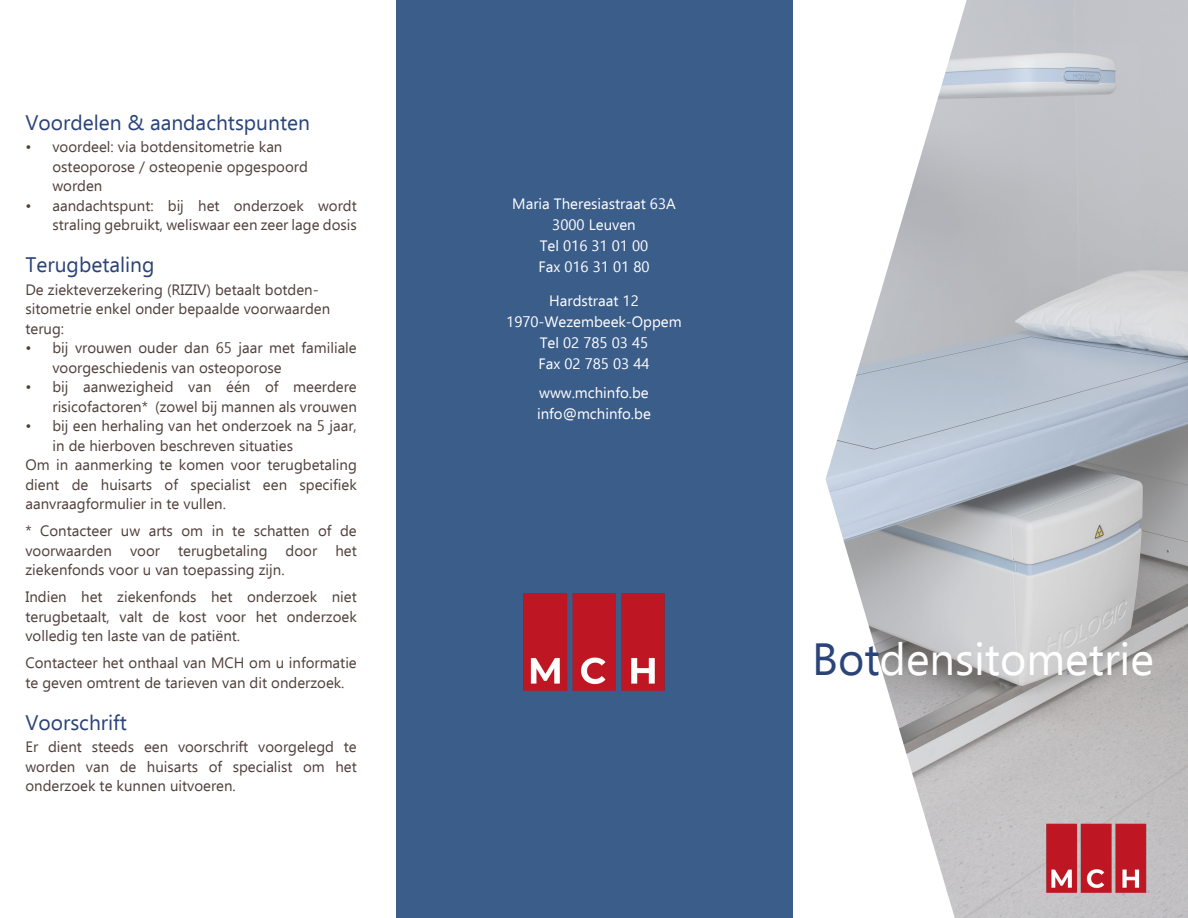
<style>
.page{position:relative;width:1188px;height:918px;background:#fff}
.page>*{position:absolute;margin:0;border:0;box-sizing:border-box;transform-origin:0 0}
.Subtitle{font:45px "Ebrima";color:#fff}
.t1{font:21px "Ebrima";color:#2a4378}
.t2{font:15px/19.5px "Ebrima";color:#50403b}
.MainText{font:15px "Ebrima";color:#fff}
.s1{color:#2a4378}
</style>
<div class="page">
<img style="left:826px;top:0;width:362px;height:918px">
<div style="left:396px;top:0;width:396px;height:918px;background:#3b5d8a"></div>
<img style="left:523px;top:593px;width:142px;height:98px">
<img style="left:1022px;top:793px;width:149px;height:125px">
<p class="t1" style="left:25px;top:107px;width:286px">Voordelen &amp; aandachtspunten</p>
<p class="t2" style="left:52px;top:136px;width:257px;text-indent:-27px">• voordeel: via botdensitometrie kan osteoporose / osteopenie opgespoord worden</p>
<p class="t2" style="left:25px;top:195px;width:333px;text-align:right">• aandachtspunt: bij het onderzoek wordt straling gebruikt, weliswaar een zeer lage dosis</p>
<p class="t1" style="left:25px;top:249px;width:131px">Terugbetaling</p>
<p class="t2" style="left:25px;top:279px;width:306px">De ziekteverzekering (RIZIV) betaalt botden&shy;sitometrie enkel onder bepaalde voorwaarden terug:</p>
<p class="t2" style="left:52px;top:337px;width:306px;text-indent:-27px">• bij vrouwen ouder dan 65 jaar met familiale voorgeschiedenis van osteoporose</p>
<p class="t2" style="left:25px;top:376px;width:333px;text-align:right">• bij aanwezigheid van één of meerdere risicofactoren* (zowel bij mannen als vrouwen</p>
<p class="t2" style="left:52px;top:415px;width:306px;text-indent:-27px">• bij een herhaling van het onderzoek na 5 jaar, in de hierboven beschreven situaties</p>
<p class="t2" style="left:25px;top:454px;width:333px;text-align:justify">Om in aanmerking te komen voor terugbetaling dient de huisarts of specialist een specifiek aanvraagformulier in te vullen.</p>
<p class="t2" style="left:25px;top:520px;width:333px;text-align:justify">* Contacteer uw arts om in te schatten of de voorwaarden voor terugbetaling door het ziekenfonds voor u van toepassing zijn.</p>
<p class="t2" style="left:25px;top:586px;width:333px;text-align:justify">Indien het ziekenfonds het onderzoek niet terugbetaalt, valt de kost voor het onderzoek volledig ten laste van de patiënt.</p>
<p class="t2" style="left:25px;top:652px;width:333px">Contacteer het onthaal van MCH om u informatie te geven omtrent de tarieven van dit onderzoek.</p>
<p class="t1" style="left:25px;top:707px;width:103px">Voorschrift</p>
<p class="t2" style="left:25px;top:736px;width:333px;text-align:justify">Er dient steeds een voorschrift voorgelegd te worden van de huisarts of specialist om het onderzoek te kunnen uitvoeren.</p>
<p class="MainText" style="left:512px;top:193px;width:165px">Maria Theresiastraat 63A</p>
<p class="MainText" style="left:552px;top:214px;width:85px">3000 Leuven</p>
<p class="MainText" style="left:540px;top:235px;width:110px">Tel 016 31 01 00</p>
<p class="MainText" style="left:538px;top:256px;width:113px">Fax 016 31 01 80</p>
<p class="MainText" style="left:549px;top:290px;width:91px">Hardstraat 12</p>
<p class="MainText" style="left:506px;top:311px;width:177px">1970-Wezembeek-Oppem</p>
<p class="MainText" style="left:540px;top:332px;width:110px">Tel 02 785 03 45</p>
<p class="MainText" style="left:538px;top:353px;width:113px">Fax 02 785 03 44</p>
<p class="MainText" style="left:539px;top:382px;width:111px">www.mchinfo.be</p>
<p class="MainText" style="left:537px;top:403px;width:115px">info@mchinfo.be</p>
<p class="Subtitle" style="left:812px;top:626px;width:343px"><span class="s1">Bot</span>densitometrie</p>
</div>
